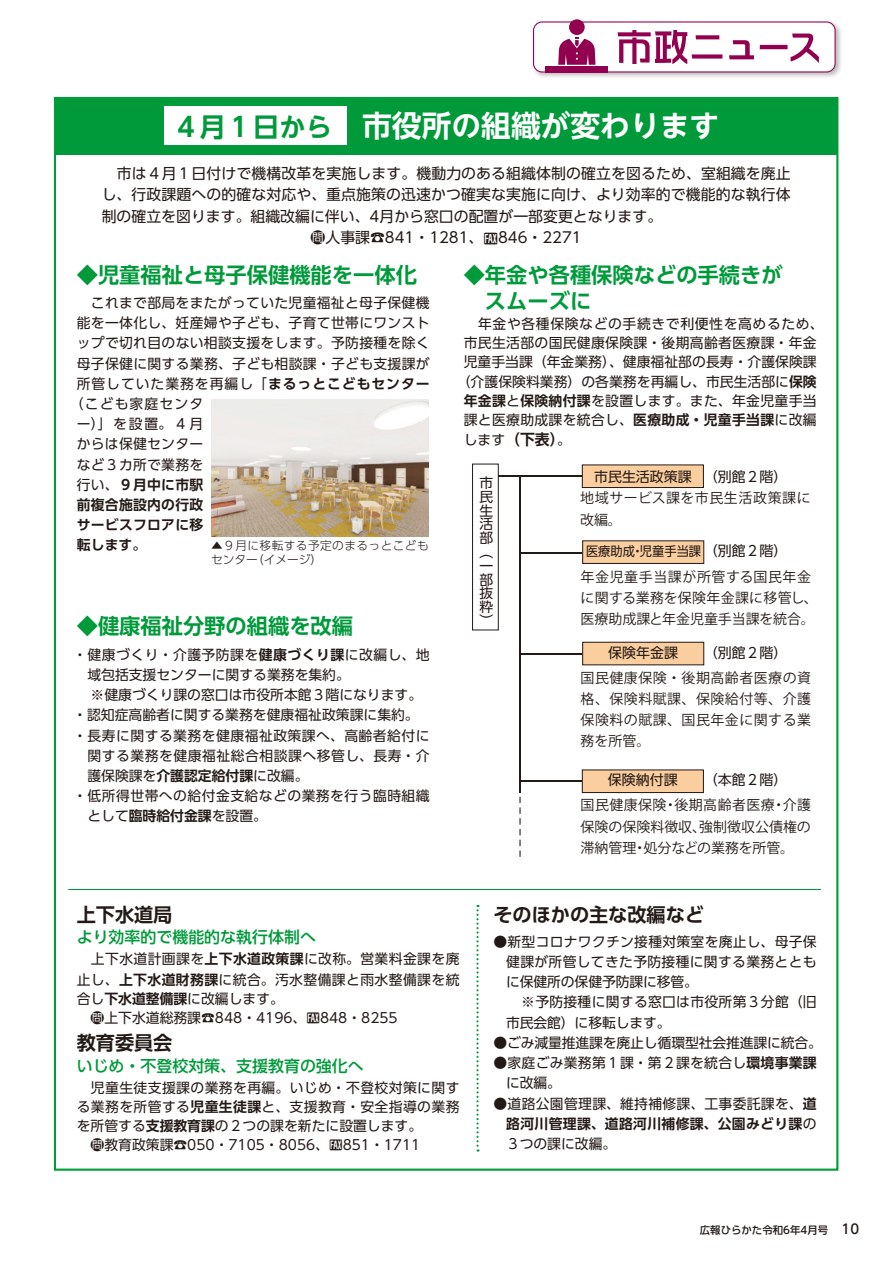
<style>
.page{position:relative;width:893px;height:1263px;background:#fff}
.page>*{position:absolute;margin:0;border:0;box-sizing:border-box;transform-origin:0 0}
.t1{font:700 29.7px "UD Shin Go NT Pro De";color:#fff}
.t2{font:700 21.3px/26.5px "UD Shin Go Pro De";color:#009a3b}
.t3{font:700 19.2px "UD Shin Go Pro De";color:#231916}
.t4{font:500 15.9px "UD Shin Go Pro";color:#009a3b}
.t5{font:14.85px "UD Shin Go Pro";letter-spacing:.005em;color:#231916}
.t6{font:13.95px/21.1px "Koz Go Pr 6 N";letter-spacing:.03em;color:#231916;text-align:justify}
.t7{font:13.95px/21.1px "Koz Go Pr 6 N";letter-spacing:.01em;color:#231916}
.t8{font:13.95px "UD Shin Go NT Pro";color:#231916}
.t9{font:13.8px/19.2px "UD Shin Go Pro";letter-spacing:.02em;color:#231916}
.t10{font:13.8px/19.2px "UD Shin Go Pro";color:#231916}
.t11{font:700 13.8px/20.2px "UD Shin Go Pro De";letter-spacing:.02em;color:#231916;text-align:justify}
.t12{font:13.8px "UD Shin Go Pro";letter-spacing:-.01em;color:#231916}
.t13{font:13.8px "UD Shin Go Pro";letter-spacing:.045em;color:#231916}
.t14{font:13.8px "UD Shin Go Pro";letter-spacing:.07em;color:#231916}
.t15{font:13.8px/13.8px "UD Shin Go NT Pro";color:#231916;text-align:justify}
.t16{font:13.8px "UD Shin Go Pro";letter-spacing:.08em;color:#231916}
.t17{font:13.8px "UD Shin Go Pro";letter-spacing:-.005em;color:#231916}
.t18{font:12.9px "UD Shin Go NT Pro";color:#231916;scale:.95 1}
.t19{font:300 11.7px/14.9px "UD Shin Go Pro";letter-spacing:.035em;color:#231916}
.t20{font:500 10.35px "UD Shin Go Pro";color:#231916}
.s1{font-size:26.55px;color:#009a3b}
.s2{font-family:"Koho hirakata"}
.s3{font-family:"UD Shin Go Pro De";font-weight:700}
.s4{font-family:"UD Shin Go Pro";font-weight:400}
.s5{font-family:"UD Shin Go Pro De";font-weight:700;font-size:14.85px}
.s6{font-size:13.95px}
.s7{font-size:13.35px}
</style>
<div class="page">
<div style="left:55px;top:99px;width:783px;height:55px;background:#009a3b"></div>
<div style="left:164px;top:107px;width:183px;height:38px;background:#fff"></div>
<hr style="left:68px;top:889px;width:753px;height:1px;background:#009a3b">
<svg style="left:476px;top:905px;width:3px;height:246px"></svg>
<img style="left:212px;top:400px;width:217px;height:136px">
<hr style="left:519px;top:477px;width:2px;height:315px;background:#231916">
<hr style="left:498px;top:476px;width:142px;height:1px;background:#231916">
<hr style="left:520px;top:552px;width:120px;height:1px;background:#231916">
<hr style="left:520px;top:653px;width:120px;height:1px;background:#231916">
<hr style="left:520px;top:781px;width:120px;height:1px;background:#231916">
<div style="left:472px;top:464px;width:27px;height:166px;border:1px solid #231916"></div>
<div style="left:582px;top:465px;width:121px;height:22px;background:#face9e"></div>
<div style="left:582px;top:465px;width:122px;height:23px;border:1px solid #231916"></div>
<div style="left:583px;top:541px;width:121px;height:22px;background:#face9e"></div>
<div style="left:582px;top:540px;width:122px;height:24px;border:1px solid #231916"></div>
<div style="left:583px;top:642px;width:121px;height:23px;background:#face9e"></div>
<div style="left:582px;top:642px;width:122px;height:23px;border:1px solid #231916"></div>
<div style="left:582px;top:770px;width:121px;height:22px;background:#face9e"></div>
<div style="left:582px;top:769px;width:122px;height:24px;border:1px solid #231916"></div>
<svg style="left:519px;top:797px;width:2px;height:60px"></svg>
<div style="left:531px;top:19px;width:312px;height:61px;background:#231916;opacity:.3"></div>
<div style="left:534px;top:22px;width:301px;height:50px;background:#fff;border-radius:9px"></div>
<div style="left:533px;top:21px;width:303px;height:51px;border:1px solid #920050;border-radius:9px"></div>
<svg style="left:618px;top:30px;width:201px;height:34px"></svg>
<div style="left:569px;top:19px;width:16px;height:16px;background:#920050;border-radius:50%"></div>
<div style="left:545px;top:66px;width:63px;height:6px;background:#920050"></div>
<svg style="left:558px;top:38px;width:37px;height:27px"></svg>
<h1 class="t1" style="left:173px;top:102px;width:548px"><span class="s1">４月１日から</span>　市役所の組織が変わります</h1>
<p class="t5" style="left:102px;top:161px;width:691px">　市は４月１日付けで機構改革を実施します。機動力のある組織体制の確立を図るため、室組織を廃止</p>
<p class="t5" style="left:102px;top:183px;width:690px">し、行政課題への的確な対応や、重点施策の迅速かつ確実な実施に向け、より効率的で機能的な執行体</p>
<p class="t5" style="left:102px;top:204px;width:562px">制の確立を図ります。組織改編に伴い、4月から窓口の配置が一部変更となります。</p>
<p class="t5" style="left:311px;top:225px;width:273px">問人事課☎841・1281、<span class="s2">〃</span>846・2271</p>
<h2 class="t2" style="left:77px;top:261px;width:342px">◆児童福祉と母子保健機能を一体化</h2>
<p class="t9" style="left:77px;top:293px;width:354px">　これまで部局をまたがっていた児童福祉と母子保健機</p>
<p class="t9" style="left:77px;top:313px;width:354px">能を一体化し、妊産婦や子ども、子育て世帯にワンスト</p>
<p class="t9" style="left:77px;top:333px;width:354px">ップで切れ目のない相談支援をします。予防接種を除く</p>
<p class="t9" style="left:77px;top:353px;width:354px">母子保健に関する業務、子ども相談課・子ども支援課が</p>
<p class="t14" style="left:77px;top:372px;width:354px">所管していた業務を再編し「<span class="s3">まるっとこどもセンター</span></p>
<p class="t16" style="left:70px;top:392px;width:135px">（こども家庭センタ</p>
<p class="t9" style="left:77px;top:414px;width:128px">ー）」を設置。４月</p>
<p class="t9" style="left:77px;top:434px;width:128px">からは保健センター</p>
<p class="t9" style="left:77px;top:454px;width:128px">など３カ所で業務を</p>
<p class="t11" style="left:77px;top:474px;width:128px"><span class="s4">行い、</span>９月中に市駅前複合施設内の行政サービスフロアに移転します。</p>
<p class="t19" style="left:211px;top:537px;width:219px">▲９月に移転する予定のまるっとこどもセンター（イメージ）</p>
<h2 class="t2" style="left:77px;top:612px;width:278px">◆健康福祉分野の組織を改編</h2>
<p class="t9" style="left:73px;top:644px;width:358px">・健康づくり・介護予防課を<span class="s3">健康づくり課</span>に改編し、地</p>
<p class="t10" style="left:87px;top:665px;width:264px">域包括支援センターに関する業務を集約。</p>
<p class="t10" style="left:77px;top:685px;width:347px">　※健康づくり課の窓口は市役所本館３階になります。</p>
<p class="t10" style="left:73px;top:705px;width:347px">・認知症高齢者に関する業務を健康福祉政策課に集約。</p>
<p class="t9" style="left:73px;top:725px;width:358px">・長寿に関する業務を健康福祉政策課へ、高齢者給付に</p>
<p class="t9" style="left:87px;top:746px;width:344px">関する業務を健康福祉総合相談課へ移管し、長寿・介</p>
<p class="t10" style="left:87px;top:766px;width:223px">護保険課を<span class="s3">介護認定給付課</span>に改編。</p>
<p class="t9" style="left:73px;top:786px;width:358px">・低所得世帯への給付金支給などの業務を行う臨時組織</p>
<p class="t9" style="left:87px;top:806px;width:181px">として<span class="s3">臨時給付金課</span>を設置。</p>
<h2 class="t2" style="left:464px;top:261px;width:320px">◆年金や各種保険などの手続きが　スムーズに</h2>
<p class="t13" style="left:464px;top:313px;width:361px">　年金や各種保険などの手続きで利便性を高めるため、</p>
<p class="t9" style="left:464px;top:333px;width:354px">市民生活部の国民健康保険課・後期高齢者医療課・年金</p>
<p class="t10" style="left:464px;top:352px;width:354px">児童手当課（年金業務）、健康福祉部の長寿・介護保険課</p>
<p class="t10" style="left:457px;top:371px;width:361px">（介護保険料業務）の各業務を再編し、市民生活部に<span class="s3">保険</span></p>
<p class="t9" style="left:464px;top:390px;width:354px"><span class="s3">年金課</span>と<span class="s3">保険納付課</span>を設置します。また、年金児童手当</p>
<p class="t9" style="left:464px;top:410px;width:354px">課と医療助成課を統合し、<span class="s3">医療助成・児童手当課</span>に改編</p>
<p class="t9" style="left:464px;top:429px;width:109px">します<span class="s5">（下表）</span>。</p>
<p class="t15" style="left:479px;top:475px;width:15px">市民生活部（一部抜粋）</p>
<p class="t8" style="left:594px;top:465px;width:195px">市民生活政策課 （別館２階）</p>
<p class="t6" style="left:580px;top:488px;width:232px">地域サービス課を市民生活政策課に改編。</p>
<p class="t18" style="left:586px;top:541px;width:214px">医療助成・児童手当課<span class="s6">（別館２階）</span></p>
<p class="t7" style="left:581px;top:566px;width:239px">年金児童手当課が所管する国民年金に関する業務を保険年金課に移管し、医療助成課と年金児童手当課を統合。</p>
<p class="t8" style="left:608px;top:641px;width:71px">保険年金課</p>
<p class="t8" style="left:704px;top:641px;width:85px">（別館２階）</p>
<p class="t6" style="left:581px;top:667px;width:232px">国民健康保険・後期高齢者医療の資格、保険料賦課、保険給付等、介護保険料の賦課、国民年金に関する業務を所管。</p>
<p class="t8" style="left:608px;top:768px;width:71px">保険納付課</p>
<p class="t8" style="left:704px;top:768px;width:85px">（本館２階）</p>
<p class="t6" style="left:581px;top:795px;width:232px">国民健康保険・後期高齢者医療・介護保険の保険料徴収、強制徴収公債権の滞納管理・処分などの業務を所管。</p>
<h3 class="t3" style="left:77px;top:899px;width:97px">上下水道局</h3>
<p class="t4" style="left:77px;top:924px;width:241px">より効率的で機能的な執行体制へ</p>
<p class="t9" style="left:77px;top:947px;width:384px;line-height:21.3px;text-align:right">上下水道計画課を<span class="s3">上下水道政策課</span>に改称。営業料金課を廃止し、<span class="s3">上下水道財務課</span>に統合。汚水整備課と雨水整備課を統</p>
<p class="t10" style="left:77px;top:989px;width:322px">合し<span class="s3">下水道整備課</span>に改編します。<br>　問上下水道総務課☎848・4196、<span class="s2">〃</span>848・8255</p>
<h3 class="t3" style="left:77px;top:1027px;width:97px">教育委員会</h3>
<p class="t4" style="left:77px;top:1053px;width:289px">いじめ・不登校対策、支援教育の強化へ</p>
<p class="t9" style="left:77px;top:1077px;width:384px">　児童生徒支援課の業務を再編。いじめ・不登校対策に関する業務を所管する<span class="s3">児童生徒課</span>と、支援教育・安全指導の業務を所管する<span class="s3">支援教育課</span>の２つの課を新たに設置します。<br>　問教育政策課☎050・7105・8056、<span class="s2">〃</span>851・1711</p>
<h3 class="t3" style="left:493px;top:899px;width:212px">そのほかの主な改編など</h3>
<p class="t9" style="left:493px;top:932px;width:325px">●新型コロナワクチン接種対策室を廃止し、母子保</p>
<p class="t9" style="left:506px;top:952px;width:312px">健課が所管してきた予防接種に関する業務ととも</p>
<p class="t12" style="left:506px;top:971px;width:193px">に保健所の保健予防課に移管。</p>
<p class="t9" style="left:493px;top:992px;width:325px">　　※予防接種に関する窓口は市役所第３分館（旧</p>
<p class="t12" style="left:506px;top:1011px;width:166px">市民会館）に移転します。</p>
<p class="t12" style="left:493px;top:1031px;width:330px">●ごみ減量推進課を廃止し循環型社会推進課に統合。</p>
<p class="t9" style="left:506px;top:1052px;width:312px;line-height:20.2px;text-indent:-13px">●家庭ごみ業務第１課・第２課を統合し<span class="s3">環境事業課</span>に改編。</p>
<p class="t9" style="left:493px;top:1093px;width:325px">●道路公園管理課、維持補修課、工事委託課を、<span class="s3">道</span></p>
<p class="t11" style="left:506px;top:1113px;width:312px">路河川管理課、道路河川補修課、公園みどり課<span class="s4">の</span></p>
<p class="t17" style="left:506px;top:1132px;width:112px">３つの課に改編。</p>
<p class="t20" style="left:700px;top:1222px;width:161px">広報ひらかた令和6年4月号 <span class="s7">10</span></p>
</div>
